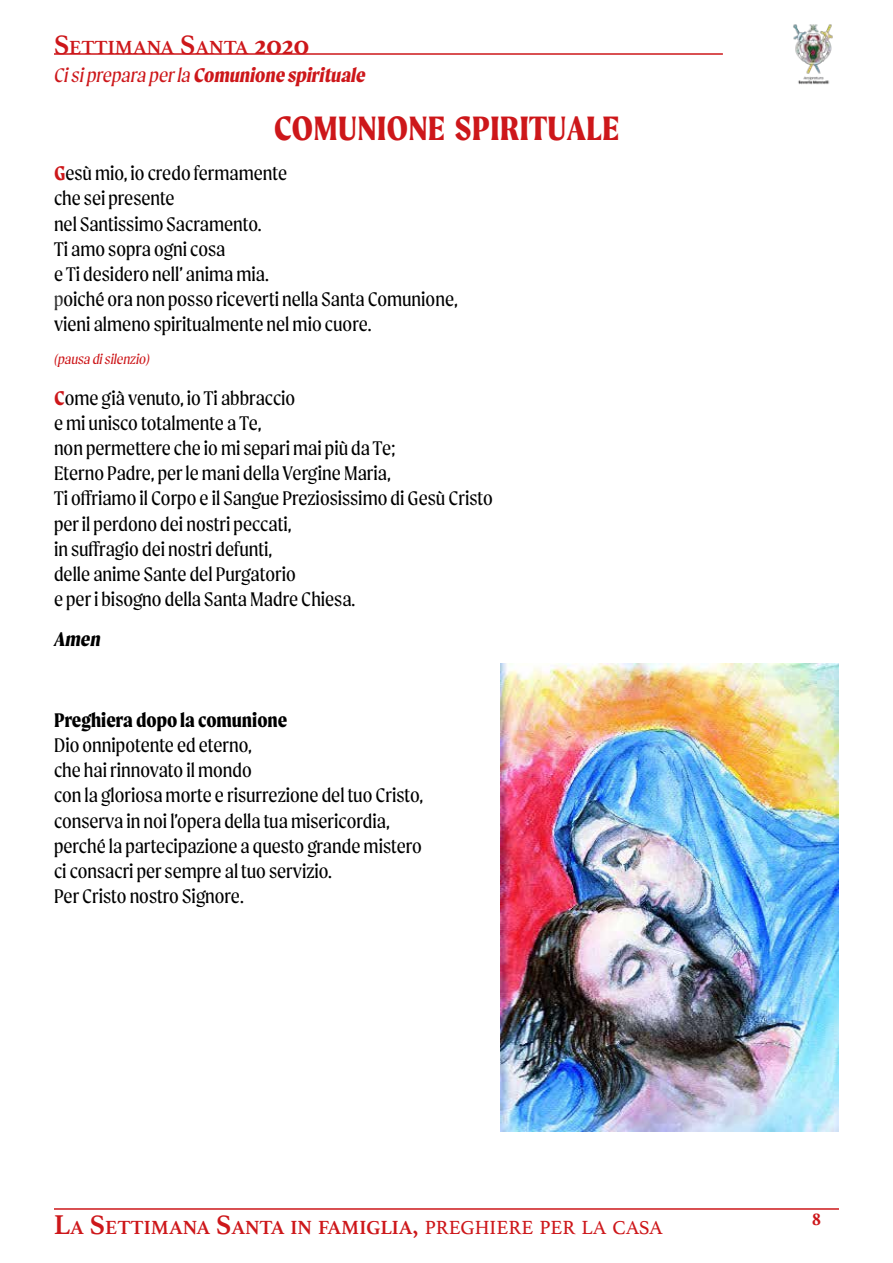
<style>
.page{position:relative;width:893px;height:1263px;background:#fff}
.page>*{position:absolute;margin:0;border:0;box-sizing:border-box;transform-origin:0 0}
.t1{font:700 36px "Moret";color:#cd171a}
.t2{font:21px/25.2px "Moret";color:#000}
.t3{font:italic 700 21px "Moret";color:#cd171a}
.t4{font:700 21px "Moret";color:#000}
.t5{font:italic 700 21px "Moret";color:#000}
.t6{font:700 19.95px "Athelas";color:#cd171a}
.t7{font:700 18px "Athelas";color:#cd171a}
.t8{font:italic 15px "Moret";color:#cd171a}
.s1{font-size:28.5px}
.s2{font-weight:400}
.s3{font-weight:700;color:#cd171a}
.s4{color:#333}
.s5{font-weight:400;font-size:28.5px}
</style>
<div class="page">
<hr style="left:54px;top:1208px;width:785px;height:2px;background:#cd171a">
<hr style="left:54px;top:53px;width:669px;height:2px;background:#cd171a">
<img style="left:793px;top:24px;width:40px;height:61px">
<img style="left:500px;top:664px;width:339px;height:467px">
<p class="t6" style="left:54px;top:31px;width:257px"><span class="s1">S</span>ETTIMANA <span class="s1">S</span>ANTA <span class="s1">2020</span></p>
<p class="t3" style="left:54px;top:63px;width:313px"><span class="s2">Ci si prepara per la</span> Comunione spirituale</p>
<h1 class="t1" style="left:274px;top:107px;width:347px">COMUNIONE SPIRITUALE</h1>
<p class="t2" style="left:54px;top:160px;width:405px"><span class="s3">G</span>esù mio, io credo fermamente<br>che sei presente<br>nel Santissimo Sacramento.<br>Ti amo sopra ogni cosa<br>e Ti desidero nell’ anima mia.<br><span class="s4">p</span>oiché ora non posso riceverti nella Santa Comunione, vieni almeno spiritualmente nel mio cuore.</p>
<p class="t8" style="left:54px;top:351px;width:97px">(pausa di silenzio)</p>
<p class="t2" style="left:54px;top:385px;width:440px"><span class="s3">C</span>ome già venuto, io Ti abbraccio<br>e mi unisco totalmente a Te,<br>non permettere che io mi separi mai più da Te;<br>Eterno Padre, per le mani della Vergine Maria,<br>Ti offriamo il Corpo e il Sangue Preziosissimo di Gesù Cristo per il perdono dei nostri peccati,<br>in suffragio dei nostri defunti,<br>delle anime Sante del Purgatorio<br>e per i bisogno della Santa Madre Chiesa.</p>
<p class="t5" style="left:54px;top:627px;width:48px">Amen</p>
<p class="t4" style="left:54px;top:708px;width:235px">Preghiera dopo la comunione</p>
<p class="t2" style="left:54px;top:732px;width:371px">Dio onnipotente ed eterno,<br>che hai rinnovato il mondo<br>con la gloriosa morte e risurrezione del tuo Cristo, conserva in noi l’opera della tua misericordia, perché la partecipazione a questo grande mistero ci consacri per sempre al tuo servizio.<br>Per Cristo nostro Signore.</p>
<p class="t6" style="left:54px;top:1211px;width:610px"><span class="s1">L</span>A <span class="s1">S</span>ETTIMANA <span class="s1">S</span>ANTA IN FAMIGLIA<span class="s5">,</span> <span class="s2">PREGHIERE PER LA CASA</span></p>
<p class="t7" style="left:812px;top:1204px;width:10px">8</p>
</div>
